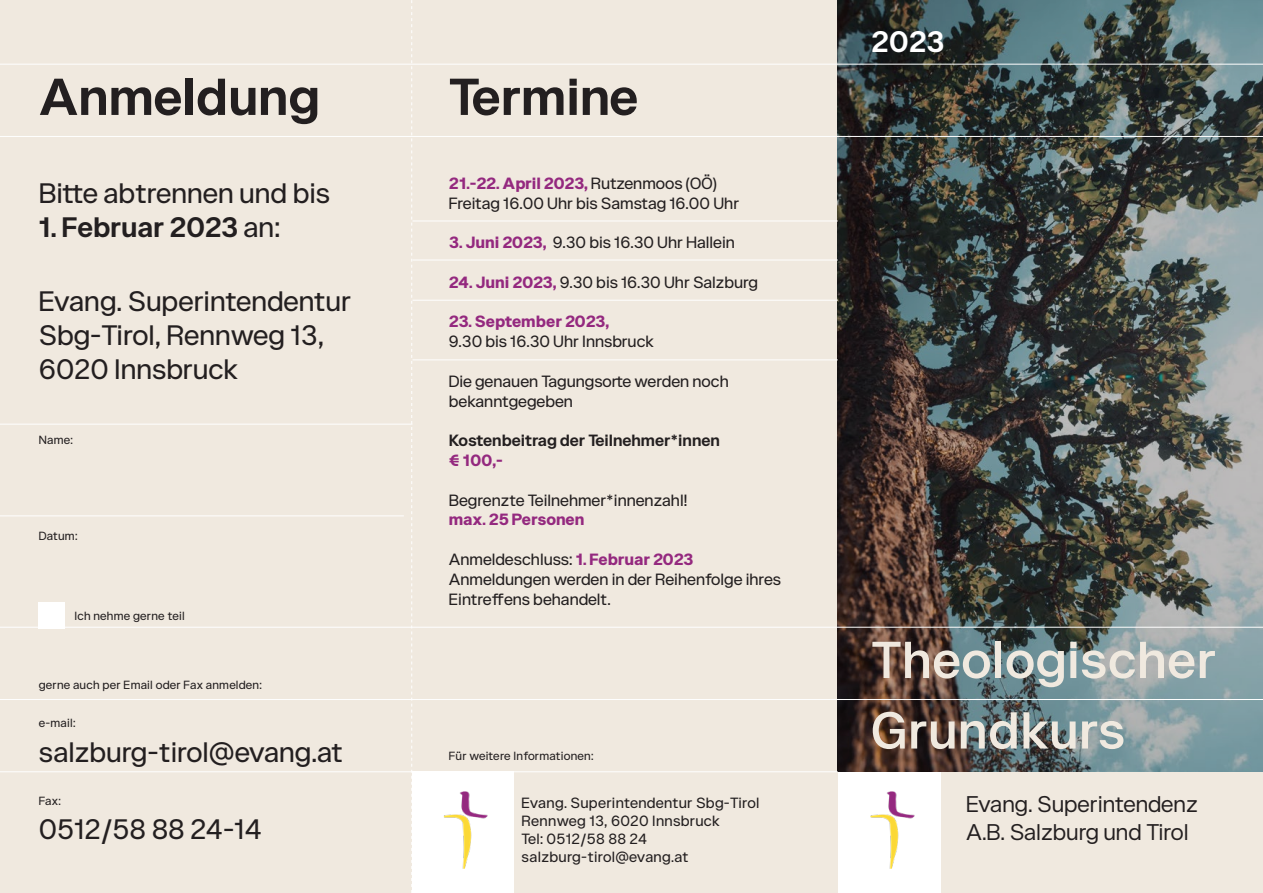
<style>
.page{position:relative;width:1263px;height:893px;background:#f0e9df}
.page>*{position:absolute;margin:0;border:0;box-sizing:border-box;transform-origin:0 0}
.t1{font:500 52.5px "Catalogue";letter-spacing:.01em;color:#f0e9df}
.t2{font:600 52.5px "Catalogue";color:#231f20}
.t3{font:600 30px "Catalogue";color:#fff}
.t4{font:28.5px/34.2px "Catalogue";color:#231f20}
.t5{font:600 28.5px "Catalogue";color:#231f20}
.t6{font:22.95px "Catalogue";color:#231f20}
.t7{font:16.5px/19.8px "Catalogue";color:#231f20}
.t8{font:700 16.5px "Catalogue";color:#94297f}
.t9{font:600 16.5px "Catalogue";color:#231f20}
.t10{font:15px "Catalogue";letter-spacing:.02em;color:#231f20}
.t11{font:12px "Catalogue";letter-spacing:.02em;color:#231f20}
.s1{font-weight:400}
.s2{font-weight:400;color:#231f20}
.s3{font-weight:700;color:#94297f}
</style>
<div class="page">
<div style="left:838px;top:771px;width:102px;height:122px;background:#fff"></div>
<img style="left:838px;top:0;width:425px;height:772px">
<hr style="left:0;top:771px;width:838px;height:1px;background:#fff">
<hr style="left:0;top:699px;width:1263px;height:1px;background:#fff">
<hr style="left:0;top:136px;width:1263px;height:1px;background:#fff">
<hr style="left:0;top:627px;width:1263px;height:1px;background:#fff">
<hr style="left:0;top:424px;width:412px;height:1px;background:#fff">
<hr style="left:0;top:515px;width:404px;height:1px;background:#fff">
<hr style="left:0;top:64px;width:1263px;height:1px;background:#fff">
<hr style="left:412px;top:221px;width:426px;height:1px;background:#fff">
<hr style="left:412px;top:260px;width:426px;height:1px;background:#fff">
<hr style="left:412px;top:300px;width:426px;height:1px;background:#fff">
<hr style="left:412px;top:359px;width:426px;height:1px;background:#fff">
<div style="left:38px;top:602px;width:26px;height:26px;background:#fff"></div>
<svg style="left:411px;top:0;width:1px;height:893px"></svg>
<img style="left:870px;top:791px;width:45px;height:78px">
<div style="left:412px;top:771px;width:102px;height:122px;background:#fff"></div>
<img style="left:444px;top:791px;width:44px;height:78px">
<p class="t2" style="left:39px;top:66px;width:282px">Anmeldung</p>
<p class="t4" style="left:39px;top:177px;width:293px">Bitte abtrennen und bis</p>
<p class="t5" style="left:39px;top:211px;width:243px">1. Februar 2023 <span class="s1">an:</span></p>
<p class="t4" style="left:39px;top:285px;width:314px">Evang. Superintendentur<br>Sbg-Tirol, Rennweg 13,<br>6020 Innsbruck</p>
<p class="t11" style="left:39px;top:433px;width:36px">Name:</p>
<p class="t11" style="left:39px;top:529px;width:40px">Datum:</p>
<p class="t11" style="left:74px;top:609px;width:112px">Ich nehme gerne teil</p>
<p class="t11" style="left:39px;top:678px;width:225px">gerne auch per Email oder Fax anmelden:</p>
<p class="t11" style="left:39px;top:716px;width:38px">e-mail:</p>
<p class="t4" style="left:39px;top:735px;width:306px">salzburg-tirol@evang.at</p>
<p class="t11" style="left:39px;top:794px;width:24px">Fax:</p>
<p class="t4" style="left:39px;top:813px;width:225px">0512/58 88 24-14</p>
<p class="t2" style="left:449px;top:66px;width:191px">Termine</p>
<p class="t8" style="left:449px;top:173px;width:270px">21.-22. April 2023, <span class="s2">Rutzenmoos (OÖ)</span></p>
<p class="t7" style="left:449px;top:194px;width:292px">Freitag 16.00 Uhr bis Samstag 16.00 Uhr</p>
<p class="t7" style="left:449px;top:233px;width:288px"><span class="s3">3. Juni 2023,</span> 9.30 bis 16.30 Uhr Hallein</p>
<p class="t7" style="left:449px;top:273px;width:311px"><span class="s3">24. Juni 2023,</span> 9.30 bis 16.30 Uhr Salzburg</p>
<p class="t8" style="left:449px;top:312px;width:162px">23. September 2023,</p>
<p class="t7" style="left:449px;top:332px;width:207px">9.30 bis 16.30 Uhr Innsbruck</p>
<p class="t7" style="left:449px;top:372px;width:281px">Die genauen Tagungsorte werden noch</p>
<p class="t7" style="left:449px;top:392px;width:126px">bekanntgegeben</p>
<p class="t9" style="left:449px;top:431px;width:273px">Kostenbeitrag der Teilnehmer*innen</p>
<p class="t8" style="left:449px;top:451px;width:55px">€ 100,-</p>
<p class="t7" style="left:449px;top:491px;width:240px">Begrenzte Teilnehmer*innenzahl!</p>
<p class="t8" style="left:449px;top:510px;width:137px">max. 25 Personen</p>
<p class="t7" style="left:449px;top:550px;width:246px">Anmeldeschluss: <span class="s3">1. Februar 2023</span></p>
<p class="t7" style="left:449px;top:570px;width:334px">Anmeldungen werden in der Reihenfolge ihres<br>Eintreffens behandelt.</p>
<p class="t11" style="left:449px;top:748px;width:146px">Für weitere Informationen:</p>
<p class="t10" style="left:522px;top:794px;width:239px">Evang. Superintendentur Sbg-Tirol</p>
<p class="t10" style="left:522px;top:812px;width:200px">Rennweg 13, 6020 Innsbruck</p>
<p class="t10" style="left:522px;top:830px;width:127px">Tel: 0512/58 88 24</p>
<p class="t10" style="left:522px;top:848px;width:168px">salzburg-tirol@evang.at</p>
<p class="t3" style="left:871px;top:24px;width:75px">2023</p>
<p class="t1" style="left:871px;top:630px;width:346px">Theologischer</p>
<p class="t1" style="left:871px;top:700px;width:255px">Grundkurs</p>
<p class="t6" style="left:966px;top:791px;width:233px">Evang. Superintendenz</p>
<p class="t6" style="left:966px;top:819px;width:224px">A.B. Salzburg und Tirol</p>
</div>
